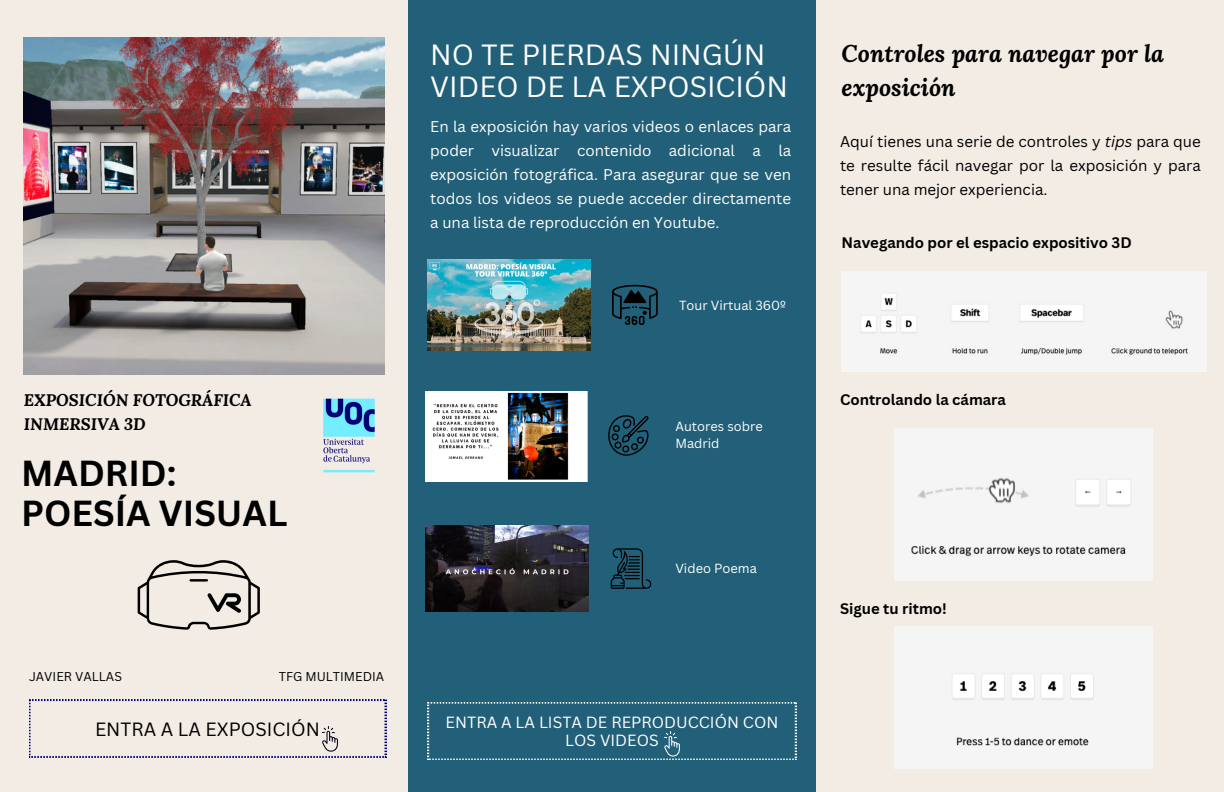
<style>
.page{position:relative;width:1224px;height:792px;background:#f2ece5}
.page>*{position:absolute;margin:0;border:0;box-sizing:border-box;transform-origin:0 0}
.t1{font:700 35.2px/40.2px "Canva Sans";color:#000}
.t2{font:28.5px/32.2px "Canva Sans";color:#fff}
.t3{font:italic 700 23.6px/33.8px "Lora";color:#000}
.t4{font:18.7px "Canva Sans";color:#000}
.t5{font:italic 700 16.6px/24px "Lora";color:#000}
.t6{font:15.8px/18px "Canva Sans";color:#fff;text-align:center}
.t7{font:15.1px/24px "Canva Sans";color:#fff;text-align:justify}
.t8{font:15.1px/24px "Canva Sans";color:#000;text-align:justify}
.t9{font:700 14.9px "Canva Sans";color:#000}
.t10{font:12.9px/17.6px "Canva Sans";color:#fff}
.t11{font:12.5px "Canva Sans";color:#000}
.s1{font-style:italic}
</style>
<div class="page">
<img style="left:24px;top:38px;width:361px;height:337px">
<svg style="left:138px;top:560px;width:122px;height:70px"></svg>
<img style="left:323px;top:398px;width:52px;height:75px">
<svg style="left:29px;top:700px;width:357px;height:57px"></svg>
<div style="left:408px;top:0;width:408px;height:792px;background:#216078"></div>
<img style="left:428px;top:259px;width:162px;height:92px">
<svg style="left:611px;top:548px;width:40px;height:41px"></svg>
<svg style="left:612px;top:285px;width:46px;height:40px"></svg>
<img style="left:426px;top:526px;width:163px;height:85px">
<svg style="left:608px;top:415px;width:40px;height:41px"></svg>
<img style="left:426px;top:391px;width:162px;height:91px">
<svg style="left:428px;top:702px;width:368px;height:58px"></svg>
<img style="left:842px;top:272px;width:364px;height:99px">
<img style="left:894px;top:429px;width:259px;height:152px">
<img style="left:894px;top:626px;width:259px;height:142px">
<h5 class="t5" style="left:24px;top:388px;width:229px">EXPOSICIÓN FOTOGRÁFICA<br>INMERSIVA 3D</h5>
<p class="t1" style="left:21px;top:452px;width:268px">MADRID:<br>POESÍA VISUAL</p>
<h1 class="t11" style="left:29px;top:667px;width:94px">JAVIER VALLAS</h1>
<p class="t11" style="left:279px;top:667px;width:107px">TFG MULTIMEDIA</p>
<p class="t4" style="left:95px;top:716px;width:226px">ENTRA A LA EXPOSICIÓN</p>
<h2 class="t2" style="left:430px;top:37px;width:359px">NO TE PIERDAS NINGÚN<br>VIDEO DE LA EXPOSICIÓN</h2>
<p class="t7" style="left:430px;top:114px;width:362px">En la exposición hay varios videos o enlaces para poder visualizar contenido adicional a la exposición fotográfica. Para asegurar que se ven todos los videos se puede acceder directamente a una lista de reproducción en Youtube.</p>
<p class="t10" style="left:679px;top:296px;width:109px">Tour Virtual 360º</p>
<p class="t10" style="left:675px;top:417px;width:89px">Autores sobre<br>Madrid</p>
<p class="t10" style="left:675px;top:560px;width:83px">Video Poema</p>
<p class="t6" style="left:446px;top:713px;width:334px">ENTRA A LA LISTA DE REPRODUCCIÓN CON<br>LOS VIDEOS</p>
<p class="t3" style="left:842px;top:36px;width:324px">Controles para navegar por la exposición</p>
<p class="t8" style="left:840px;top:129px;width:362px">Aquí tienes una serie de controles y <span class="s1">tips</span> para que te resulte fácil navegar por la exposición y para tener una mejor experiencia.</p>
<p class="t9" style="left:842px;top:232px;width:292px">Navegando por el espacio expositivo 3D</p>
<p class="t9" style="left:840px;top:390px;width:168px">Controlando la cámara</p>
<h3 class="t9" style="left:840px;top:598px;width:108px">Sigue tu ritmo!</h3>
</div>
